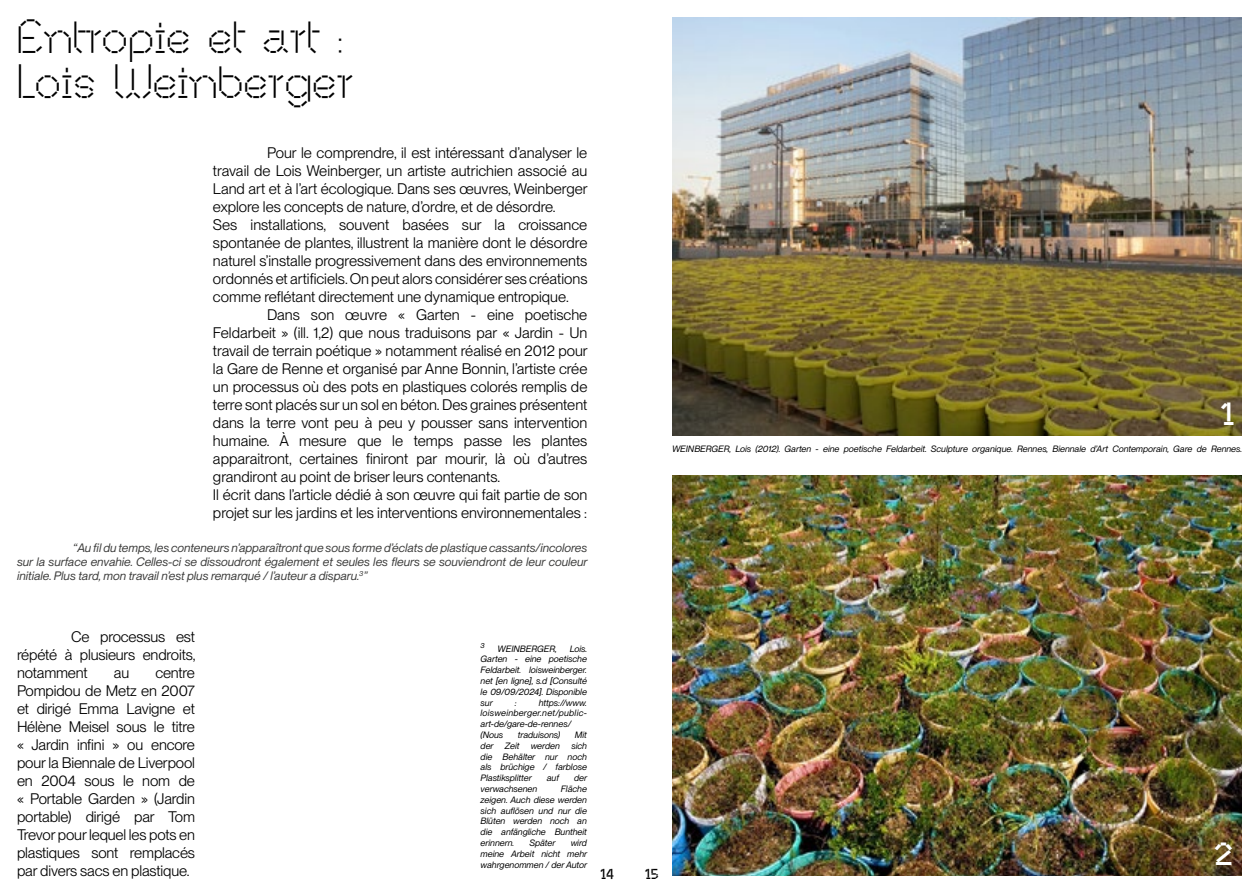
<style>
.page{position:relative;width:1259px;height:893px;background:#fff}
.page>*{position:absolute;margin:0;border:0;box-sizing:border-box;transform-origin:0 0}
.t1{font:45px/45px "paisible 2";letter-spacing:-.015em;color:#000}
.t2{font:30px "paisible 4 black";color:#fff;scale:1.1 1}
.t3{font:15px/18px "PP Neue Montreal";color:#000}
.t4{font:13.5px "paisible 4 black";color:#000}
.t5{font:italic 12px/14.4px "PP Neue Montreal";color:#3c3c3b;text-align:justify}
.t6{font:italic 9px/10.8px "PP Neue Montreal";color:#000;text-align:justify}
.t7{font:italic 7.05px "PP Neue Montreal";color:#000}
.s1{color:#4a4a49}
</style>
<div class="page">
<img style="left:672px;top:17px;width:570px;height:419px">
<img style="left:672px;top:475px;width:570px;height:401px">
<h1 class="t1" style="left:16px;top:13px;width:339px">Entropie et art :<br>Lois Weinberger</h1>
<p class="t3" style="left:213px;top:144px;width:376px;text-indent:54px">Pour le comprendre, il est intéressant d’analyser le travail de Lois Weinberger, un artiste autrichien associé au Land art et à l’art écologique. Dans ses œuvres, Weinberger explore les concepts de nature, d’ordre, et de désordre.<br>Ses installations, souvent basées sur la croissance spontanée de plantes, illustrent la manière dont le désordre naturel s’installe progressivement dans des environnements ordonnés et artificiels. On peut alors considérer ses créations comme reflétant directement une dynamique entropique.</p>
<p class="t3" style="left:213px;top:306px;width:376px;text-indent:54px">Dans son œuvre « Garten - eine poetische Feldarbeit » (ill. 1,2) que nous traduisons par « Jardin - Un travail de terrain poétique » notamment réalisé en 2012 pour la Gare de Renne et organisé par Anne Bonnin, l’artiste crée un processus où des pots en plastiques colorés remplis de terre sont placés sur un sol en béton. Des graines présentent dans la terre vont peu à peu y pousser sans intervention humaine. À mesure que le temps passe les plantes apparaitront, certaines finiront par mourir, là où d’autres grandiront au point de briser leurs contenants.<br>Il écrit dans l’article dédié à son œuvre qui fait partie de son projet sur les jardins et les interventions environnementales :</p>
<p class="t5" style="left:17px;top:540px;width:572px;text-indent:56px"><span class="s1">“</span>Au fil du temps, les conteneurs n’apparaîtront que sous forme d’éclats de plastique cassants/incolores sur la surface envahie. Celles-ci se dissoudront également et seules les fleurs se souviendront de leur couleur initiale. Plus tard, mon travail n’est plus remarqué / l’auteur a disparu.<sup>3</sup> <span class="s1">”</span></p>
<h2 class="t2" style="left:1220px;top:392px;width:14px">1</h2>
<p class="t6" style="left:672px;top:443px;width:572px">WEINBERGER, Lois (2012). Garten - eine poetische Feldarbeit. Sculpture organique. Rennes, Biennale d’Art Contemporain, Gare de Rennes.</p>
<p class="t3" style="left:17px;top:628px;width:180px;text-align:justify;text-indent:54px">Ce processus est répété à plusieurs endroits, notamment</p>
<p class="t3" style="left:17px;top:664px;width:179px;text-indent:138px">centre<br>Pompidou de Metz en 2007 et dirigé Emma Lavigne et<br>Hélène Meisel sous le titre « Jardin infini » ou encore pour la Biennale de Liverpool en 2004 sous le nom de « Portable Garden » (Jardin portable) dirigé par Tom<br>Trevor pour lequel les pots en plastiques sont remplacés par divers sacs en plastique.</p>
<p class="t3" style="left:114px;top:664px;width:17px">au</p>
<p class="t7" style="left:480px;top:641px;width:4px">3</p>
<p class="t6" style="left:497px;top:643px;width:61px">WEINBERGER,</p>
<p class="t6" style="left:480px;top:643px;width:108px;text-indent:89px">Lois.<br>Garten - eine poetische Feldarbeit. loisweinberger. net [en ligne], s.d [Consulté le 09/09/2 024]. Disponible sur</p>
<p class="t6" style="left:515px;top:697px;width:3px">:</p>
<p class="t6" style="left:480px;top:697px;width:108px;text-align:left;text-indent:58px">https://www. loisweinberger.net/public&shy;art-de/gare-de-rennes/ (Nous</p>
<p class="t6" style="left:518px;top:729px;width:44px">traduisons)</p>
<p class="t6" style="left:575px;top:729px;width:13px">Mit</p>
<p class="t6" style="left:480px;top:740px;width:108px;text-indent:91px">sich die Behälter nur noch als brüchige / farblose Plastiksplitter</p>
<p class="t6" style="left:480px;top:740px;width:14px">der</p>
<p class="t6" style="left:505px;top:740px;width:16px">Zeit</p>
<p class="t6" style="left:531px;top:740px;width:31px">werden</p>
<p class="t6" style="left:547px;top:773px;width:14px">auf</p>
<p class="t6" style="left:574px;top:773px;width:14px">der</p>
<p class="t6" style="left:480px;top:783px;width:108px;text-indent:80px">Fläche zeigen. Auch diese werden sich auflösen und nur die Blüten werden noch an die anfängliche Buntheit erinnern.</p>
<p class="t6" style="left:480px;top:783px;width:58px">verwachsenen</p>
<p class="t6" style="left:529px;top:837px;width:27px">Später</p>
<p class="t6" style="left:480px;top:837px;width:108px;text-indent:90px">wird meine Arbeit nicht mehr wahrgenommen / der Autor</p>
<p class="t4" style="left:600px;top:864px;width:15px">14</p>
<p class="t4" style="left:645px;top:864px;width:15px">15</p>
<h2 class="t2" style="left:1214px;top:832px;width:19px">2</h2>
</div>
